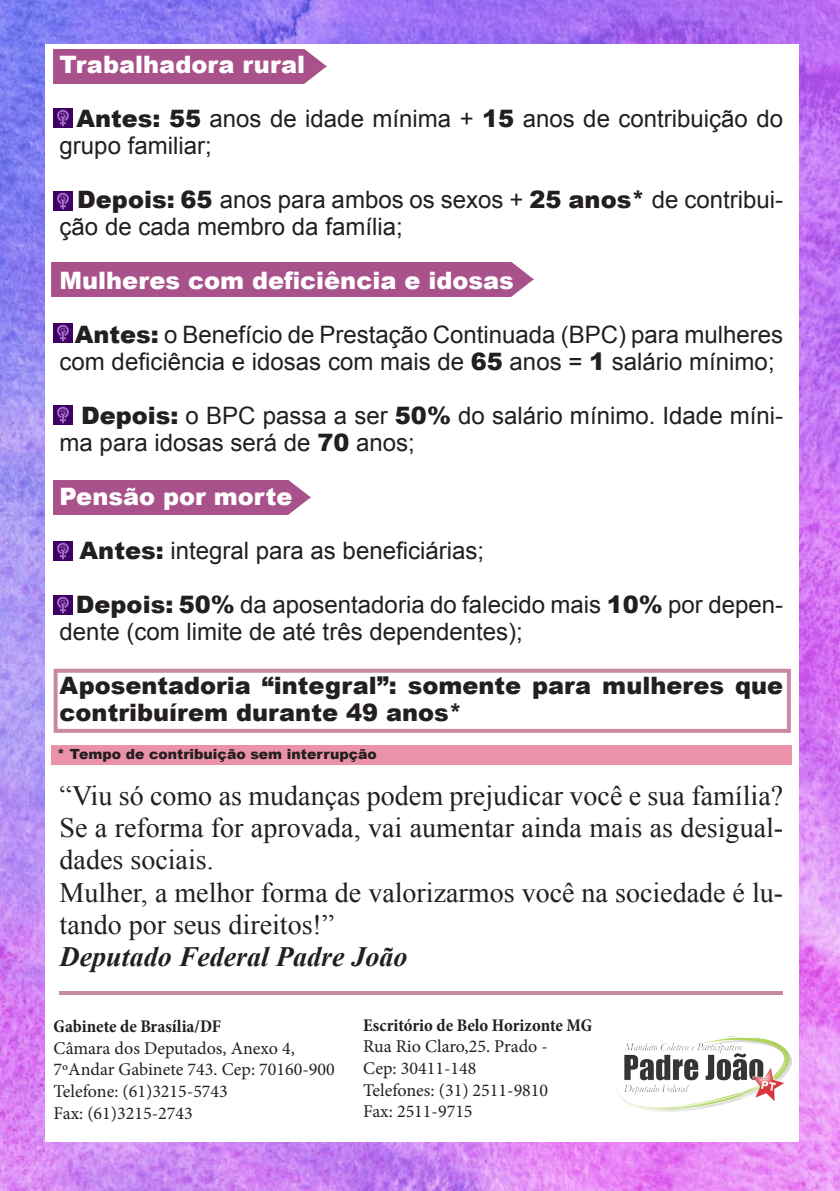
<style>
.page{position:relative;width:840px;height:1191px;background:#fff}
.page>*{position:absolute;margin:0;border:0;box-sizing:border-box;transform-origin:0 0}
.t1{font:28px/32px "Times New Roman";color:#231f20;text-align:justify}
.t2{font:italic 700 28px "Times New Roman";color:#231f20}
.t3{font:24px/27px "Arial";color:#231f20}
.t4{font:900 24px/27px "Arial";color:#231f20}
.t5{font:900 24px "Arial";color:#fff}
.t6{font:18px "Minion Pro";color:#231f20}
.t7{font:700 condensed 18px "Minion Pro";color:#231f20}
.t8{font:900 14px "Arial";color:#231f20}
.s1{font-weight:900}
</style>
<div class="page">
<img style="left:0;top:0;width:839px;height:1191px">
<div style="left:45px;top:44px;width:753px;height:1098px;background:#fff"></div>
<div style="left:53px;top:481px;width:257px;height:33px;background:#a8518a"></div>
<div style="left:53px;top:49px;width:273px;height:34px;background:#a8518a"></div>
<div style="left:52px;top:262px;width:481px;height:34px;background:#a8518a"></div>
<div style="left:51px;top:745px;width:740px;height:20px;background:#eb91a9"></div>
<div style="left:54px;top:669px;width:736px;height:64px;border:4px solid #c989a2"></div>
<img style="left:616px;top:1037px;width:175px;height:74px">
<img style="left:53px;top:108px;width:19px;height:20px">
<img style="left:53px;top:191px;width:19px;height:19px">
<img style="left:53px;top:323px;width:19px;height:19px">
<img style="left:53px;top:405px;width:19px;height:20px">
<img style="left:53px;top:541px;width:19px;height:19px">
<img style="left:53px;top:595px;width:19px;height:20px">
<hr style="left:60px;top:991px;width:722px;height:4px;background:#c989a2">
<p class="t5" style="left:60px;top:47px;width:247px">Trabalhadora rural</p>
<p class="t3" style="left:60px;top:105px;width:724px;text-indent:17px"><span class="s1">Antes: 55</span> anos de idade mínima + <span class="s1">15</span> anos de contribuição do grupo familiar;</p>
<p class="t3" style="left:60px;top:186px;width:724px;text-indent:18px"><span class="s1">Depois: 65</span> anos para ambos os sexos + <span class="s1">25 anos*</span> de contribui&shy;ção de cada membro da família;</p>
<p class="t5" style="left:60px;top:263px;width:455px">Mulheres com deficiência e idosas</p>
<p class="t3" style="left:60px;top:321px;width:724px;text-indent:15px"><span class="s1">Antes:</span> o Benefício de Prestação Continuada (BPC) para mulheres com deficiência e idosas com mais de <span class="s1">65</span> anos = <span class="s1">1</span> salário mínimo;</p>
<p class="t3" style="left:60px;top:402px;width:724px;text-indent:21px"><span class="s1">Depois:</span> o BPC passa a ser <span class="s1">50%</span> do salário mínimo. Idade míni&shy;ma para idosas será de <span class="s1">70</span> anos;</p>
<p class="t5" style="left:60px;top:479px;width:234px">Pensão por morte</p>
<p class="t3" style="left:80px;top:537px;width:406px"><span class="s1">Antes:</span> integral para as beneficiárias;</p>
<p class="t3" style="left:60px;top:591px;width:724px;text-indent:16px"><span class="s1">Depois: 50%</span> da aposentadoria do falecido mais <span class="s1">10%</span> por depen&shy;dente (com limite de até três dependentes);</p>
<p class="t4" style="left:60px;top:671px;width:724px">Aposentadoria “integral”: somente para mulheres que contribuírem durante 49 anos*</p>
<p class="t8" style="left:57px;top:744px;width:321px">* Tempo de contribuição sem interrupção</p>
<p class="t1" style="left:60px;top:779px;width:724px">“Viu só como as mudanças podem prejudicar você e sua família?<br>Se a reforma for aprovada, vai aumentar ainda mais as desigual&shy;dades sociais.</p>
<p class="t1" style="left:60px;top:875px;width:724px">Mulher, a melhor forma de valorizarmos você na sociedade é lu&shy;tando por seus direitos!”</p>
<p class="t2" style="left:60px;top:936px;width:349px">Deputado Federal Padre João</p>
<p class="t7" style="left:54px;top:1014px;width:169px">Gabinete de Brasília/DF</p>
<p class="t6" style="left:54px;top:1036px;width:243px">Câmara dos Deputados, Anexo 4,</p>
<p class="t6" style="left:54px;top:1057px;width:282px">7ºAndar Gabinete 743. Cep: 70160-900</p>
<p class="t6" style="left:54px;top:1079px;width:176px">Telefone: (61)3215-5743</p>
<p class="t6" style="left:54px;top:1100px;width:141px">Fax: (61)3215-2743</p>
<p class="t7" style="left:363px;top:1012px;width:230px">Escritório de Belo Horizonte MG</p>
<p class="t6" style="left:363px;top:1034px;width:186px">Rua Rio Claro,25. Prado -</p>
<p class="t6" style="left:363px;top:1056px;width:115px">Cep: 30411-148</p>
<p class="t6" style="left:363px;top:1077px;width:186px">Telefones: (31) 2511-9810</p>
<p class="t6" style="left:363px;top:1099px;width:111px">Fax: 2511-9715</p>
</div>
